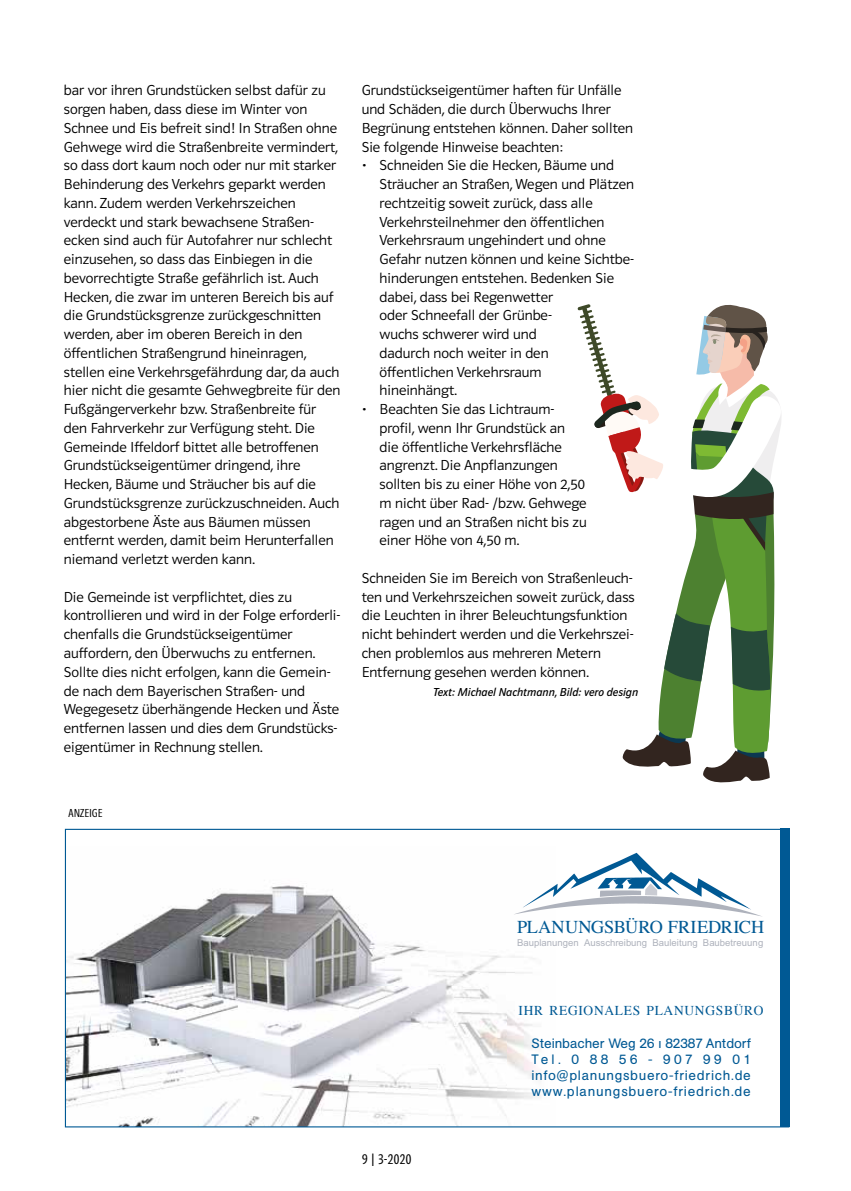
<style>
.page{position:relative;width:851px;height:1191px;background:#fff}
.page>*{position:absolute;margin:0;border:0;box-sizing:border-box;transform-origin:0 0}
.t1{font:18.3px "Times";letter-spacing:-.005em;color:#005994}
.t2{font:15px/18.8px "Polo 11 K Leicht";color:#000}
.t3{font:15px "Polo Eng R Leicht";color:#000}
.t4{font:13.5px/16.2px "AG Book Pro";letter-spacing:.055em;color:#005994;text-align:justify}
.t5{font:13.5px "Times";letter-spacing:.05em;color:#005994}
.t6{font:12px "Polo 11 K Buch Kursiv";color:#000}
.t7{font:12px "Polo Eng R Leicht";color:#000}
.t8{font:9.6px "Arial";color:#aeb2bc}
</style>
<div class="page">
<img style="left:67px;top:885px;width:474px;height:240px">
<svg style="left:513px;top:853px;width:249px;height:66px"></svg>
<div style="left:780px;top:828px;width:9px;height:298px;background:#005994"></div>
<svg style="left:577px;top:304px;width:204px;height:478px"></svg>
<p class="t2" style="left:64px;top:81px;width:278px">bar vor ihren Grundstücken selbst dafür zu sorgen haben, dass diese im Winter von Schnee und Eis befreit sind! In Straßen ohne Gehwege wird die Straßenbreite vermindert, so dass dort kaum noch oder nur mit starker Behinderung des Verkehrs geparkt werden kann. Zudem werden Verkehrszeichen verdeckt und stark bewachsene Straßen&shy;ecken sind auch für Autofahrer nur schlecht einzusehen, so dass das Einbiegen in die bevorrechtigte Straße gefährlich ist. Auch Hecken, die zwar im unteren Bereich bis auf die Grundstücksgrenze zurückgeschnitten werden, aber im oberen Bereich in den öffentlichen Straßengrund hineinragen, stellen eine Verkehrsgefährdung dar, da auch hier nicht die gesamte Gehwegbreite für den Fußgängerverkehr bzw. Straßenbreite für den Fahrverkehr zur Verfügung steht. Die Gemeinde Iffeldorf bittet alle betroffenen Grundstückseigentümer dringend, ihre Hecken, Bäume und Sträucher bis auf die Grundstücksgrenze zurückzuschneiden. Auch abgestorbene Äste aus Bäumen müssen entfernt werden, damit beim Herunterfallen niemand verletzt werden kann.</p>
<p class="t2" style="left:64px;top:587px;width:278px">Die Gemeinde ist verpflichtet, dies zu kontrollieren und wird in der Folge erforderli&shy;chenfalls die Grundstückseigentümer auffordern, den Überwuchs zu entfernen.<br>Sollte dies nicht erfolgen, kann die Gemein&shy;de nach dem Bayerischen Straßen- und Wegegesetz überhängende Hecken und Äste entfernen lassen und dies dem Grundstücks&shy;eigentümer in Rechnung stellen.</p>
<p class="t7" style="left:68px;top:807px;width:36px">ANZEIGE</p>
<p class="t2" style="left:361px;top:81px;width:273px">Grundstückseigentümer haften für Unfälle und Schäden, die durch Überwuchs Ihrer Begrünung entstehen können. Daher sollten Sie folgende Hinweise beachten:</p>
<p class="t2" style="left:379px;top:156px;width:256px;text-indent:-18px">• Schneiden Sie die Hecken, Bäume und<br>Sträucher an Straßen, Wegen und Plätzen rechtzeitig soweit zurück, dass alle<br>Verkehrsteilnehmer den öffentlichen<br>Verkehrsraum ungehindert und ohne<br>Gefahr nutzen können und keine Sichtbe&shy;hinderungen entstehen. Bedenken Sie dabei, dass bei Regenwetter<br>oder Schneefall der Grünbe-<br>wuchs schwerer wird und<br>dadurch noch weiter in den<br>öffentlichen Verkehrsraum<br>hineinhängt.</p>
<p class="t2" style="left:379px;top:400px;width:209px;text-indent:-18px">• Beachten Sie das Lichtraum&shy;profil, wenn Ihr Grundstück an die öffentliche Verkehrsfläche angrenzt. Die Anpflanzungen sollten bis zu einer Höhe von 2,50 m nicht über Rad- /bzw. Gehwege ragen und an Straßen nicht bis zu einer Höhe von 4,50 m.</p>
<p class="t2" style="left:361px;top:569px;width:274px">Schneiden Sie im Bereich von Straßenleuch&shy;ten und Verkehrszeichen soweit zurück, dass die Leuchten in ihrer Beleuchtungsfunktion nicht behindert werden und die Verkehrszei&shy;chen problemlos aus mehreren Metern Entfernung gesehen werden können.</p>
<p class="t6" style="left:433px;top:685px;width:206px">Text: Michael Nachtmann, Bild: vero design</p>
<p class="t3" style="left:361px;top:1151px;width:51px">9 | 3-2020</p>
<p class="t1" style="left:517px;top:910px;width:248px">PLANUNGSBÜRO FRIEDRICH</p>
<p class="t8" style="left:517px;top:936px;width:248px">Bauplanungen Ausschreibung Bauleitung Baubetreuung</p>
<p class="t5" style="left:518px;top:998px;width:246px">IHR REGIONALES PLANUNGSBÜRO</p>
<p class="t4" style="left:531px;top:1034px;width:221px">Steinbacher Weg 26 ı 82387 Antdorf Tel. 0 88 56 - 907 99 01 info@planungsbuero-friedrich.de www.planungsbuero-friedrich.de</p>
</div>
